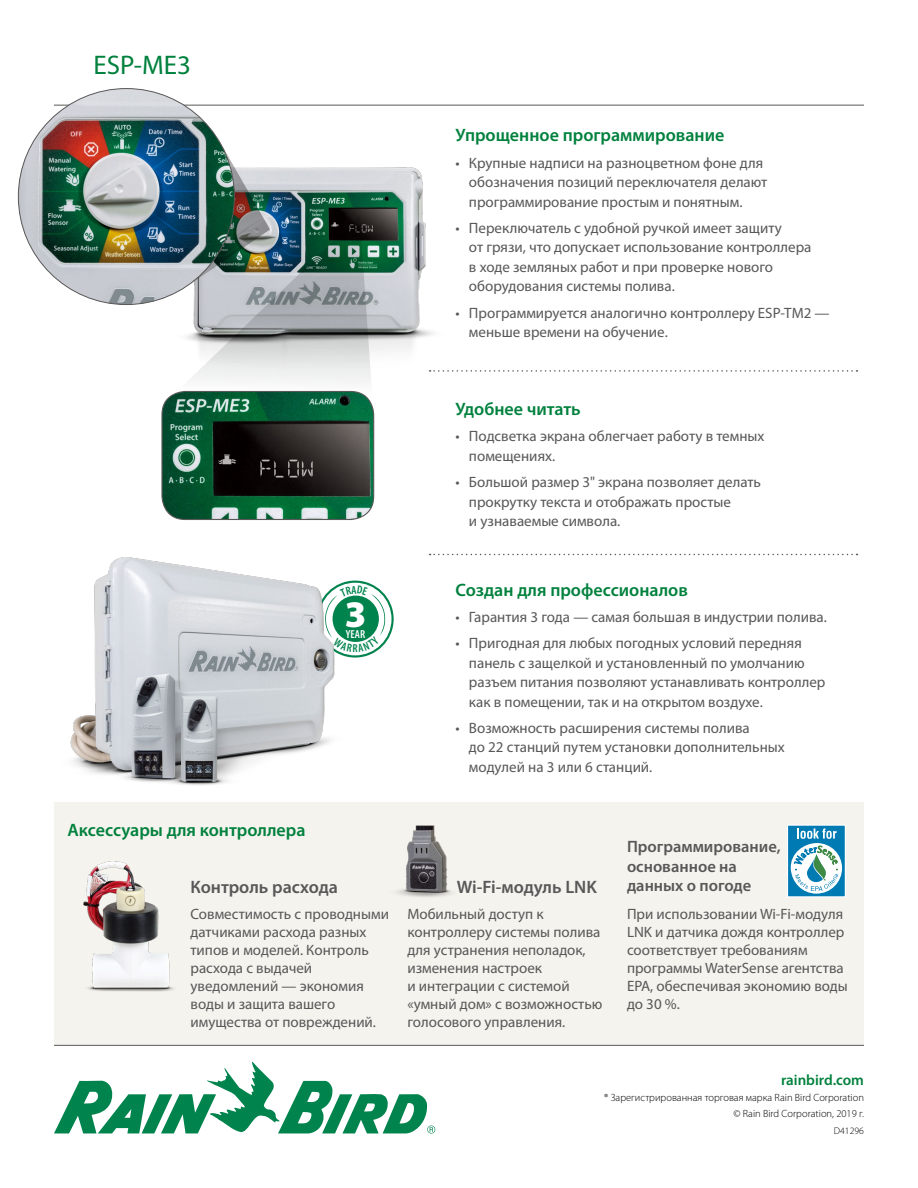
<style>
.page{position:relative;width:918px;height:1188px;background:#fff}
.page>*{position:absolute;margin:0;border:0;box-sizing:border-box;transform-origin:0 0}
.t1{font:900 37.65px "Myriad Pro";color:#fff}
.t2{font:27px "Myriad Pro";color:#00813d}
.t3{font:600 18px "Myriad Pro";color:#00813d}
.t4{font:600 18px "Myriad Pro";color:#595757}
.t5{font:600 16.5px/19.8px "Myriad Pro";color:#595757}
.t6{font:15px/18px "Myriad Pro";color:#595757}
.t7{font:600 15px "Myriad Pro";color:#00813d}
.t8{font:600 condensed 11.55px "Myriad Pro";color:#fff}
.t9{font:300 10.5px/16.5px "Myriad Pro";color:#000;text-align:right}
.t10{font:300 9.75px "Myriad Pro";color:#000}
</style>
<div class="page">
<img style="left:168px;top:167px;width:265px;height:204px">
<div style="left:54px;top:802px;width:810px;height:244px;background:#f5f3ee"></div>
<hr style="left:54px;top:105px;width:810px;height:1px;background:#595757">
<hr style="left:54px;top:1045px;width:810px;height:1px;background:#595757">
<svg style="left:54px;top:1062px;width:381px;height:72px"></svg>
<img style="left:70px;top:557px;width:291px;height:228px">
<img style="left:18px;top:89px;width:216px;height:216px;border-radius:108px">
<svg style="left:170px;top:143px;width:204px;height:249px"></svg>
<img style="left:162px;top:392px;width:212px;height:127px">
<div style="left:161px;top:391px;width:213px;height:129px;border:1px solid #595757;border-radius:23px"></div>
<img style="left:397px;top:825px;width:55px;height:72px">
<svg style="left:430px;top:370px;width:428px;height:2px"></svg>
<svg style="left:430px;top:554px;width:428px;height:1px"></svg>
<img style="left:83px;top:861px;width:91px;height:131px">
<div style="left:788px;top:825px;width:57px;height:72px;background:#007ab3"></div>
<div style="left:787px;top:825px;width:59px;height:72px;border:1px solid #fff"></div>
<svg style="left:790px;top:828px;width:52px;height:66px"></svg>
<svg style="left:317px;top:581px;width:77px;height:77px"></svg>
<h2 class="t2" style="left:93px;top:50px;width:99px">ESP-ME3</h2>
<h1 class="t1" style="left:345px;top:593px;width:23px">3</h1>
<p class="t8" style="left:346px;top:628px;width:21px">YEAR</p>
<p class="t3" style="left:455px;top:125px;width:270px">Упрощенное программирование</p>
<p class="t6" style="left:469px;top:153px;width:300px;line-height:19.5px;text-indent:-14px">• Крупные надписи на разноцветном фоне для обозначения позиций переключателя делают программирование простым и понятным.</p>
<p class="t6" style="left:469px;top:218px;width:344px;line-height:19.5px;text-indent:-14px">• Переключатель с удобной ручкой имеет защиту<br>от грязи, что допускает использование контроллера в ходе земляных работ и при проверке нового оборудования системы полива.</p>
<p class="t6" style="left:469px;top:303px;width:362px;line-height:19.5px;text-indent:-14px">• Программируется аналогично контроллеру ESP-TM2 — меньше времени на обучение.</p>
<p class="t3" style="left:455px;top:399px;width:127px">Удобнее читать</p>
<p class="t6" style="left:469px;top:427px;width:297px;line-height:19.5px;text-indent:-14px">• Подсветка экрана облегчает работу в темных помещениях.</p>
<p class="t6" style="left:469px;top:473px;width:294px;line-height:19.5px;text-indent:-14px">• Большой размер 3" экрана позволяет делать прокрутку текста и отображать простые<br>и узнаваемые символа.</p>
<p class="t3" style="left:455px;top:580px;width:234px">Создан для профессионалов</p>
<p class="t6" style="left:455px;top:608px;width:373px">• Гарантия 3 года — самая большая в индустрии полива.</p>
<p class="t6" style="left:469px;top:634px;width:358px;line-height:19.5px;text-indent:-14px">• Пригодная для любых погодных условий передняя панель с защелкой и установленный по умолчанию разъем питания позволяют устанавливать контроллер как в помещении, так и на открытом воздухе.</p>
<p class="t6" style="left:469px;top:718px;width:317px;line-height:19.5px;text-indent:-14px">• Возможность расширения системы полива<br>до 22 станций путем установки дополнительных модулей на 3 или 6 станций.</p>
<p class="t3" style="left:68px;top:820px;width:239px">Аксессуары для контроллера</p>
<p class="t4" style="left:191px;top:877px;width:149px">Контроль расхода</p>
<p class="t4" style="left:457px;top:877px;width:142px">Wi-Fi-модуль LNK</p>
<p class="t5" style="left:627px;top:837px;width:155px">Программирование, основанное на данных о погоде</p>
<p class="t6" style="left:191px;top:905px;width:200px">Совместимость с проводными датчиками расхода разных типов и моделей. Контроль расхода с выдачей уведомлений — экономия воды и защита вашего имущества от повреждений.</p>
<p class="t6" style="left:407px;top:905px;width:196px">Мобильный доступ к контроллеру системы полива для устранения неполадок, изменения настроек<br>и интеграции с системой «умный дом» с возможностью голосового управления.</p>
<p class="t6" style="left:627px;top:905px;width:222px">При использовании Wi-Fi-модуля<br>LNK и датчика дождя контроллер соответствует требованиям программы WaterSense агентства<br>EPA, обеспечивая экономию воды до 30 %.</p>
<p class="t7" style="left:781px;top:1071px;width:84px">rainbird.com</p>
<p class="t9" style="left:604px;top:1089px;width:261px">® Зарегистрированная торговая марка Rain Bird Corporation © Rain Bird Corporation, 2019 г.</p>
<p class="t10" style="left:834px;top:1125px;width:32px">D41296</p>
</div>
